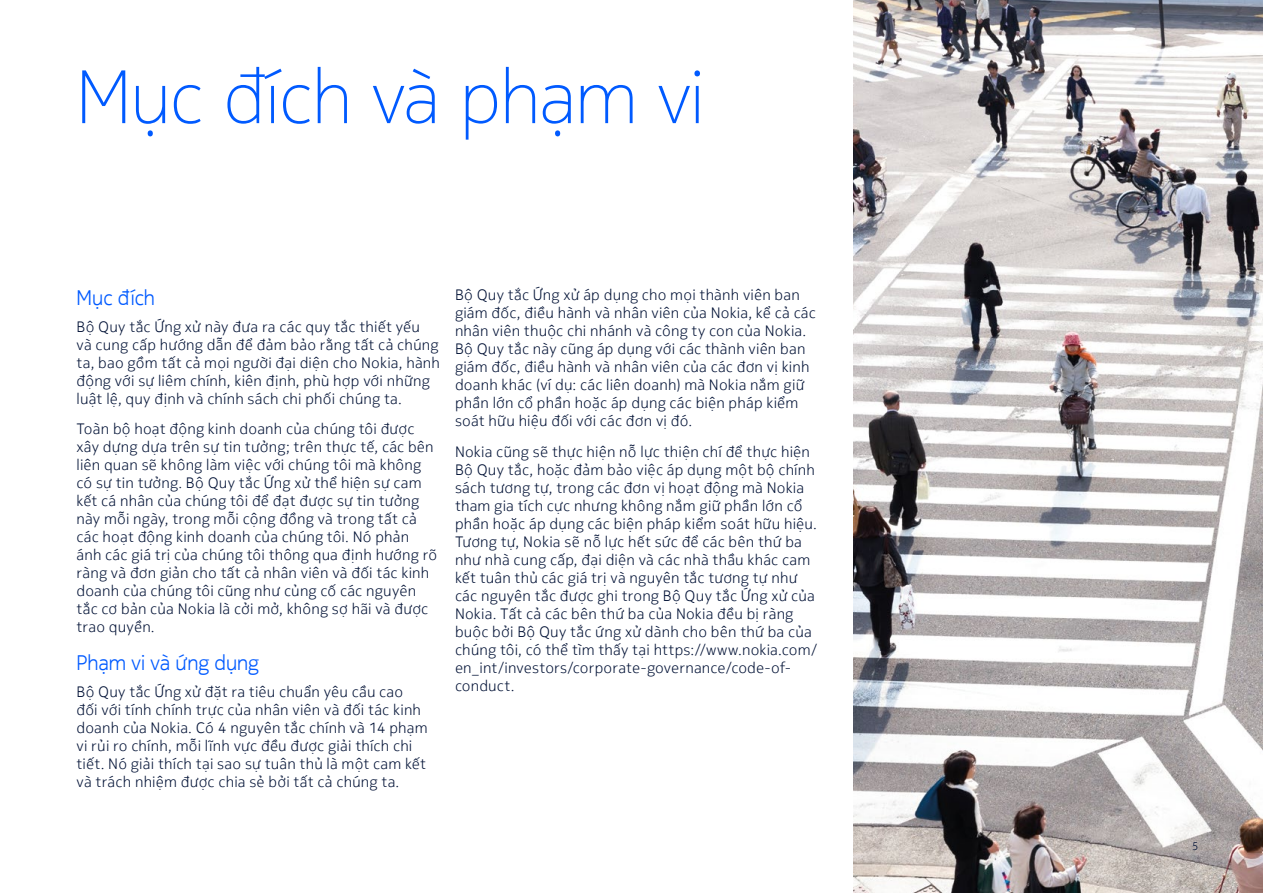
<style>
.page{position:relative;width:1263px;height:893px;background:#fff}
.page>*{position:absolute;margin:0;border:0;box-sizing:border-box;transform-origin:0 0}
.t1{font:200 75px "Nokia Pure Headline";color:#005aff}
.t2{font:300 21px "Nokia Pure Headline";letter-spacing:.005em;color:#005aff}
.t3{font:300 15px/18px "Nokia Pure Text";letter-spacing:.01em;color:#001135}
.t4{font:300 11.25px "Nokia Pure Text";color:#001135}
</style>
<div class="page">
<img style="left:853px;top:0;width:410px;height:893px">
<h1 class="t1" style="left:77px;top:51px;width:629px">Mục đích và phạm vi</h1>
<h2 class="t2" style="left:77px;top:285px;width:80px">Mục đích</h2>
<p class="t3" style="left:77px;top:317px;width:365px">Bộ Quy tắc Ứng xử này đưa ra các quy tắc thiết yếu<br>và cung cấp hướng dẫn để đảm bảo rằng tất cả chúng ta, bao gồm tất cả mọi người đại diện cho Nokia, hành động với sự liêm chính, kiên định, phù hợp với những luật lệ, quy định và chính sách chi phối chúng ta.</p>
<p class="t3" style="left:77px;top:420px;width:362px">Toàn bộ hoạt động kinh doanh của chúng tôi được xây dựng dựa trên sự tin tưởng; trên thực tế, các bên liên quan sẽ không làm việc với chúng tôi mà không có sự tin tưởng. Bộ Quy tắc Ứng xử thể hiện sự cam kết cá nhân của chúng tôi để đạt được sự tin tưởng này mỗi ngày, trong mỗi cộng đồng và trong tất cả các hoạt động kinh doanh của chúng tôi. Nó phản ánh các giá trị của chúng tôi thông qua định hướng rõ ràng và đơn giản cho tất cả nhân viên và đối tác kinh doanh của chúng tôi cũng như củng cố các nguyên tắc cơ bản của Nokia là cởi mở, không sợ hãi và được trao quyền.</p>
<h2 class="t2" style="left:77px;top:650px;width:184px">Phạm vi và ứng dụng</h2>
<p class="t3" style="left:77px;top:683px;width:353px">Bộ Quy tắc Ứng xử đặt ra tiêu chuẩn yêu cầu cao đối với tính chính trực của nhân viên và đối tác kinh doanh của Nokia. Có 4 nguyên tắc chính và 14 phạm vi rủi ro chính, mỗi lĩnh vực đều được giải thích chi tiết. Nó giải thích tại sao sự tuân thủ là một cam kết và trách nhiệm được chia sẻ bởi tất cả chúng ta.</p>
<p class="t3" style="left:455px;top:286px;width:362px">Bộ Quy tắc Ứng xử áp dụng cho mọi thành viên ban giám đốc, điều hành và nhân viên của Nokia, kể cả các nhân viên thuộc chi nhánh và công ty con của Nokia.<br>Bộ Quy tắc này cũng áp dụng với các thành viên ban giám đốc, điều hành và nhân viên của các đơn vị kinh doanh khác (ví dụ: các liên doanh) mà Nokia nắm giữ phần lớn cổ phần hoặc áp dụng các biện pháp kiểm soát hữu hiệu đối với các đơn vị đó.</p>
<p class="t3" style="left:455px;top:443px;width:364px">Nokia cũng sẽ thực hiện nỗ lực thiện chí để thực hiện Bộ Quy tắc, hoặc đảm bảo việc áp dụng một bộ chính sách tương tự, trong các đơn vị hoạt động mà Nokia tham gia tích cực nhưng không nắm giữ phần lớn cổ phần hoặc áp dụng các biện pháp kiểm soát hữu hiệu.<br>Tương tự, Nokia sẽ nỗ lực hết sức để các bên thứ ba như nhà cung cấp, đại diện và các nhà thầu khác cam kết tuân thủ các giá trị và nguyên tắc tương tự như các nguyên tắc được ghi trong Bộ Quy tắc Ứng xử của Nokia. Tất cả các bên thứ ba của Nokia đều bị ràng buộc bởi Bộ Quy tắc ứng xử dành cho bên thứ ba của chúng tôi, có thể tìm thấy tại https://www.nokia.com/ en_int/investors/corporate-governance/code-of&shy;conduct.</p>
<p class="t4" style="left:1192px;top:839px;width:8px">5</p>
</div>
